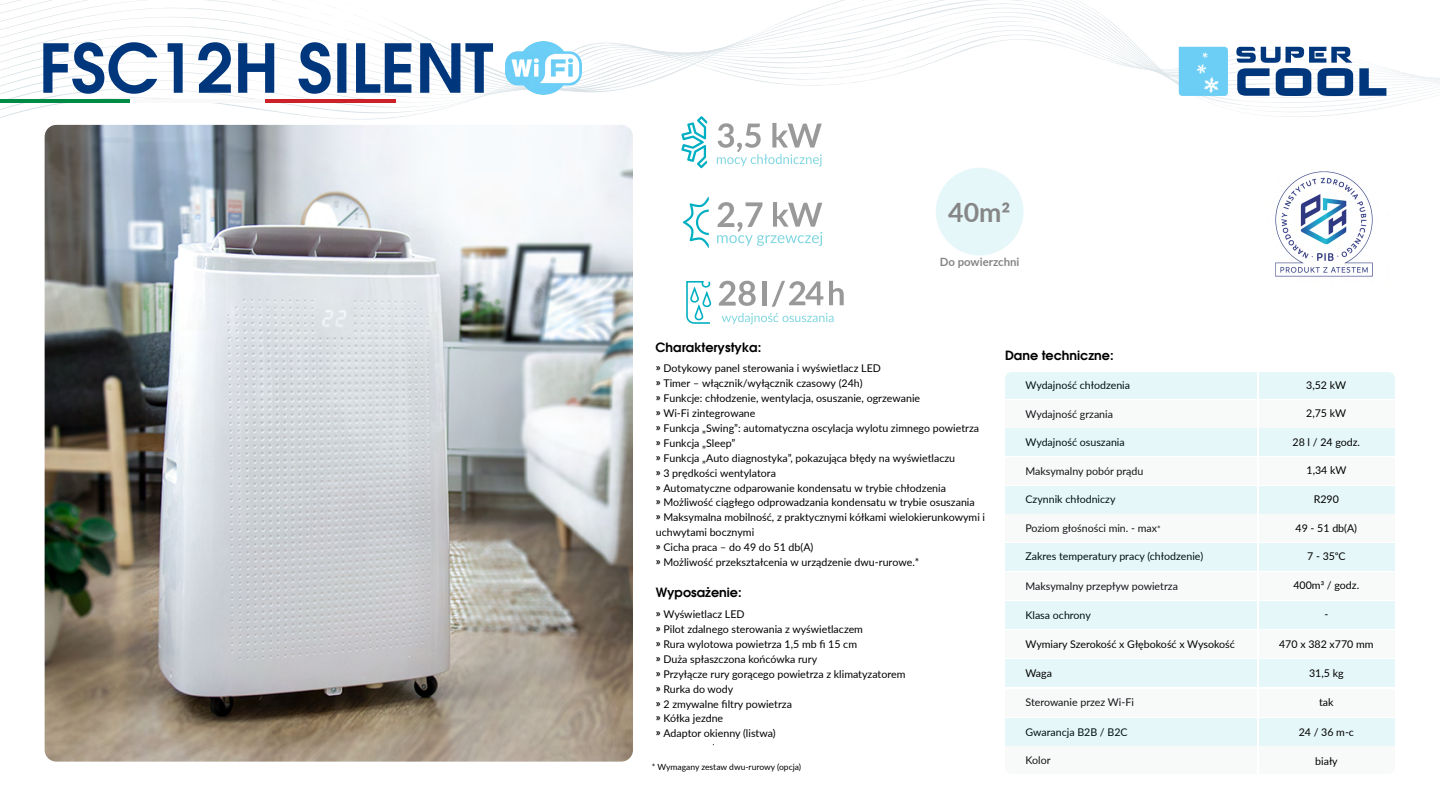
<style>
.page{position:relative;width:1440px;height:810px;background:#fff}
.page>*{position:absolute;margin:0;border:0;box-sizing:border-box;transform-origin:0 0}
.t1{font:700 26.62px "Lato";color:#868686}
.t2{font:600 12.75px "Avant Garde";color:#000}
.t3{font:700 11.4px "Lato";color:#868686}
.t4{font:10.65px/14.9px "Lato";color:#000}
.t5{font:8.48px "Lato";color:#000}
.s1{font-weight:700}
.s2{font-size:8.48px}
</style>
<div class="page">
<svg style="left:0;top:0;width:1439px;height:119px"></svg>
<hr style="left:0;top:99px;width:130px;height:4px;background:#008c45">
<hr style="left:133px;top:99px;width:131px;height:4px;background:#f9f9f9">
<hr style="left:265px;top:99px;width:131px;height:4px;background:#cd212a">
<img style="left:506px;top:42px;width:76px;height:52px">
<div style="left:936px;top:168px;width:88px;height:88px;background:#e6f7f9;border-radius:50%"></div>
<svg style="left:43px;top:42px;width:114px;height:52px"></svg>
<svg style="left:168px;top:43px;width:15px;height:50px"></svg>
<svg style="left:198px;top:42px;width:33px;height:51px"></svg>
<svg style="left:238px;top:43px;width:36px;height:50px"></svg>
<svg style="left:298px;top:42px;width:33px;height:52px"></svg>
<svg style="left:337px;top:43px;width:9px;height:50px"></svg>
<svg style="left:356px;top:43px;width:55px;height:50px"></svg>
<svg style="left:420px;top:43px;width:73px;height:50px"></svg>
<svg style="left:681px;top:116px;width:26px;height:52px"></svg>
<svg style="left:717px;top:123px;width:105px;height:43px"></svg>
<svg style="left:683px;top:197px;width:26px;height:51px"></svg>
<svg style="left:717px;top:202px;width:105px;height:44px"></svg>
<svg style="left:686px;top:281px;width:26px;height:43px"></svg>
<svg style="left:722px;top:313px;width:112px;height:11px"></svg>
<hr style="left:763px;top:281px;width:4px;height:24px;background:#999">
<svg style="left:772px;top:281px;width:51px;height:26px"></svg>
<svg style="left:829px;top:281px;width:15px;height:24px"></svg>
<svg style="left:719px;top:281px;width:37px;height:25px"></svg>
<svg style="left:1359px;top:68px;width:27px;height:28px"></svg>
<svg style="left:1236px;top:47px;width:117px;height:49px"></svg>
<svg style="left:1179px;top:47px;width:49px;height:49px;background:#76d0f5"></svg>
<div style="left:1005px;top:372px;width:390px;height:27px;background:#e6f7f9"></div>
<div style="left:1005px;top:400px;width:390px;height:28px;background:#f8fafa"></div>
<div style="left:1005px;top:429px;width:390px;height:27px;background:#e6f7f9"></div>
<div style="left:1005px;top:486px;width:390px;height:27px;background:#e6f7f9"></div>
<div style="left:1005px;top:543px;width:390px;height:27px;background:#e6f7f9"></div>
<div style="left:1005px;top:601px;width:390px;height:28px;background:#e6f7f9"></div>
<div style="left:1005px;top:660px;width:390px;height:27px;background:#e6f7f9"></div>
<div style="left:1005px;top:718px;width:390px;height:27px;background:#e6f7f9"></div>
<div style="left:1005px;top:457px;width:390px;height:28px;background:#f8fafa"></div>
<div style="left:1005px;top:514px;width:390px;height:28px;background:#f8fafa"></div>
<div style="left:1005px;top:572px;width:390px;height:27px;background:#f8fafa"></div>
<div style="left:1005px;top:631px;width:390px;height:27px;background:#f8fafa"></div>
<div style="left:1005px;top:689px;width:390px;height:27px;background:#f8fafa"></div>
<div style="left:1005px;top:747px;width:390px;height:27px;background:#f8fafa"></div>
<hr style="left:1258px;top:372px;width:1px;height:402px;background:#fff">
<img style="left:1275px;top:171px;width:98px;height:106px">
<img style="left:45px;top:125px;width:588px;height:637px">
<p class="t2" style="left:656px;top:339px;width:107px">Charakterystyka:</p>
<h1 class="t1" style="left:948px;top:192px;width:64px">40m2</h1>
<p class="t3" style="left:940px;top:253px;width:81px">Do powierzchni</p>
<p class="t2" style="left:1005px;top:347px;width:110px">Dane techniczne:</p>
<p class="t4" style="left:656px;top:361px;width:331px"><span class="s1">»</span> Dotykowy panel sterowania i wyświetlacz LED<br><span class="s1">»</span> Timer – włącznik/wyłącznik czasowy (24h)<br><span class="s1">»</span> Funkcje: chłodzenie, wentylacja, osuszanie, ogrzewanie<br><span class="s1">»</span> Wi-Fi zintegrowane<br><span class="s1">»</span> Funkcja „Swing”: automatyczna oscylacja wylotu zimnego powietrza <span class="s1">»</span> Funkcja „Sleep”<br><span class="s1">»</span> Funkcja „Auto diagnostyka”, pokazująca błędy na wyświetlaczu<br><span class="s1">»</span> 3 prędkości wentylatora<br><span class="s1">»</span> Automatyczne odparowanie kondensatu w trybie chłodzenia<br><span class="s1">»</span> Możliwość ciągłego odprowadzania kondensatu w trybie osuszania<br><span class="s1">»</span> Maksymalna mobilność, z praktycznymi kółkami wielokierunkowymi i uchwytami bocznymi<br><span class="s1">»</span> Cicha praca – do 49 do 51 db(A)<br><span class="s1">»</span> Możliwość przekształcenia w urządzenie dwu-rurowe.*</p>
<p class="t2" style="left:656px;top:584px;width:87px">Wyposażenie:</p>
<p class="t4" style="left:656px;top:607px;width:251px"><span class="s1">»</span> Wyświetlacz LED<br><span class="s1">»</span> Pilot zdalnego sterowania z wyświetlaczem<br><span class="s1">»</span> Rura wylotowa powietrza 1,5 mb fi 15 cm<br><span class="s1">»</span> Duża spłaszczona końcówka rury<br><span class="s1">»</span> Przyłącze rury gorącego powietrza z klimatyzatorem <span class="s1">»</span> Rurka do wody<br><span class="s1">»</span> 2 zmywalne filtry powietrza<br><span class="s1">»</span> Kółka jezdne<br><span class="s1">»</span> Adaptor okienny (listwa)</p>
<p class="t5" style="left:652px;top:761px;width:151px">* Wymagany zestaw dwu-rurowy (opcja)</p>
<p class="t4" style="left:1025px;top:378px;width:106px">Wydajność chłodzenia</p>
<p class="t4" style="left:1025px;top:406px;width:89px">Wydajność grzania</p>
<p class="t4" style="left:1025px;top:435px;width:101px">Wydajność osuszania</p>
<p class="t4" style="left:1025px;top:463px;width:119px">Maksymalny pobór prądu</p>
<p class="t4" style="left:1025px;top:492px;width:92px">Czynnik chłodniczy</p>
<p class="t4" style="left:1025px;top:520px;width:137px">Poziom głośności min. - max<span class="s2">*</span></p>
<p class="t4" style="left:1025px;top:549px;width:179px">Zakres temperatury pracy (chłodzenie)</p>
<p class="t4" style="left:1025px;top:578px;width:154px">Maksymalny przepływ powietrza</p>
<p class="t4" style="left:1025px;top:607px;width:67px">Klasa ochrony</p>
<p class="t4" style="left:1025px;top:636px;width:211px">Wymiary Szerokość x Głębokość x Wysokość</p>
<p class="t4" style="left:1306px;top:377px;width:41px">3,52 kW</p>
<p class="t4" style="left:1306px;top:406px;width:41px">2,75 kW</p>
<p class="t4" style="left:1293px;top:434px;width:69px">28 l / 24 godz.</p>
<p class="t4" style="left:1307px;top:463px;width:41px">1,34 kW</p>
<p class="t4" style="left:1314px;top:491px;width:27px">R290</p>
<p class="t4" style="left:1296px;top:520px;width:63px">49 - 51 db(A)</p>
<p class="t4" style="left:1307px;top:548px;width:40px">7 - 35oC</p>
<p class="t4" style="left:1293px;top:577px;width:67px">400m3 / godz.</p>
<p class="t4" style="left:1324px;top:607px;width:5px">-</p>
<p class="t4" style="left:1279px;top:636px;width:96px">470 x 382 x770 mm</p>
<p class="t4" style="left:1025px;top:666px;width:28px">Waga</p>
<p class="t4" style="left:1309px;top:665px;width:36px">31,5 kg</p>
<p class="t4" style="left:1319px;top:694px;width:16px">tak</p>
<p class="t4" style="left:1299px;top:724px;width:57px">24 / 36 m-c</p>
<p class="t4" style="left:1315px;top:753px;width:24px">biały</p>
<p class="t4" style="left:1025px;top:695px;width:110px">Sterowanie przez Wi-Fi</p>
<p class="t4" style="left:1025px;top:724px;width:104px">Gwarancja B2B / B2C</p>
<p class="t4" style="left:1025px;top:752px;width:27px">Kolor</p>
</div>
